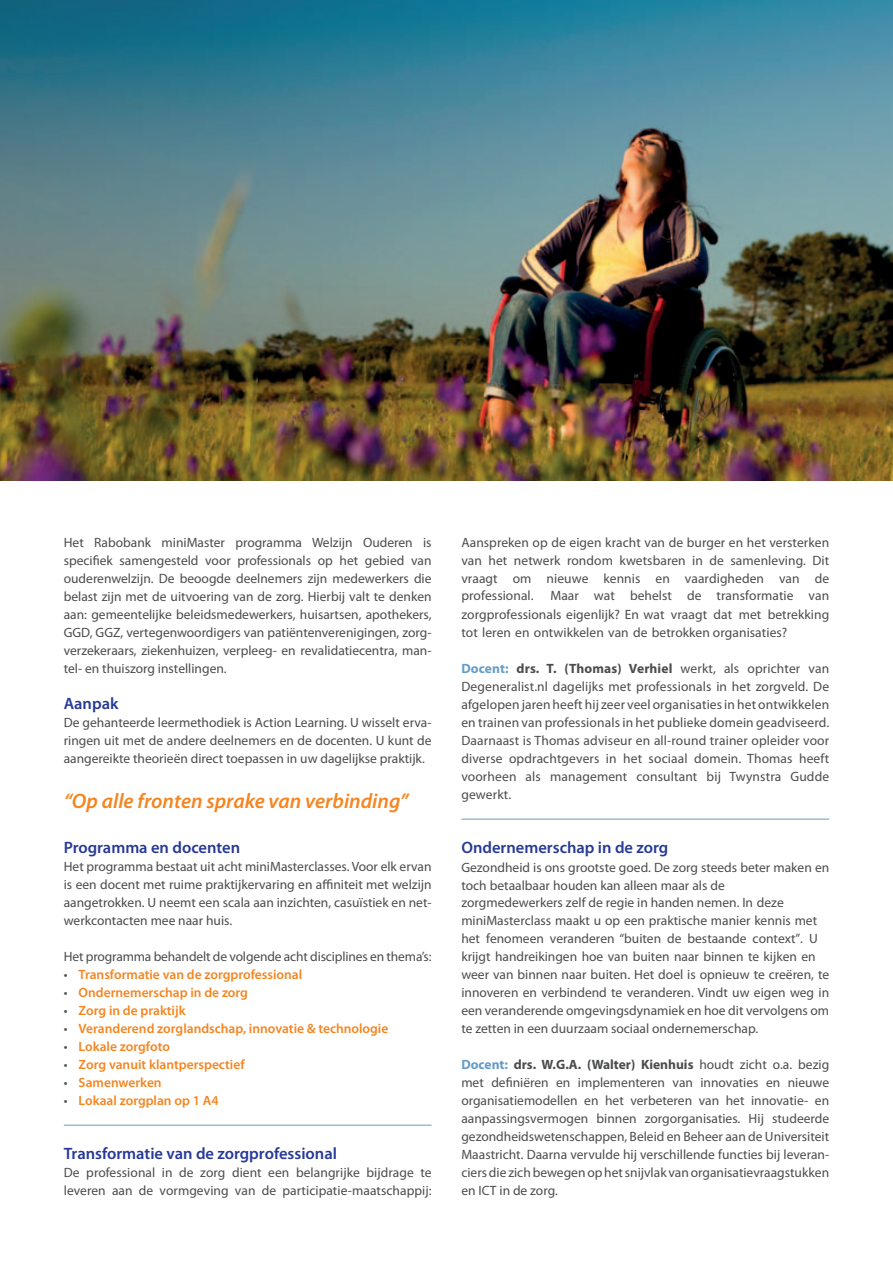
<style>
.page{position:relative;width:893px;height:1263px;background:#fff}
.page>*{position:absolute;margin:0;border:0;box-sizing:border-box;transform-origin:0 0}
.t1{font:italic 600 21px "Myriad Pro";color:#f58520}
.t2{font:600 16.5px "Myriad Pro";color:#263996}
.t3{font:13.5px/18px "Myriad Pro";color:#4b4c4d;text-align:justify}
.t4{font:600 13.5px "Myriad Pro";color:#f58520}
.s1{font-weight:400;color:#4b4c4d}
.s2{font-weight:700;color:#659cc8}
.s3{font-weight:700}
</style>
<div class="page">
<img style="left:0;top:0;width:893px;height:480px">
<hr style="left:461px;top:819px;width:368px;height:1px;background:#659cc8">
<hr style="left:64px;top:1125px;width:368px;height:1px;background:#659cc8">
<p class="t3" style="left:64px;top:533px;width:369px">Het Rabobank miniMaster programma Welzijn Ouderen is specifiek samengesteld voor professionals op het gebied van ouderenwelzijn. De beoogde deelnemers zijn medewerkers die belast zijn met de uitvoering van de zorg. Hierbij valt te denken aan: gemeentelijke beleidsmedewerkers, huisartsen, apothekers, GGD, GGZ, vertegenwoordigers van patiëntenverenigingen, zorg&shy;verzekeraars, ziekenhuizen, verpleeg- en revalidatiecentra, man&shy;tel- en thuiszorg instellingen.</p>
<p class="t2" style="left:64px;top:692px;width:56px">Aanpak</p>
<p class="t3" style="left:64px;top:713px;width:369px">De gehanteerde leermethodiek is Action Learning. U wisselt erva&shy;ringen uit met de andere deelnemers en de docenten. U kunt de aangereikte theorieën direct toepassen in uw dagelijkse praktijk.</p>
<h1 class="t1" style="left:64px;top:787px;width:346px">“Op alle fronten sprake van verbinding”</h1>
<p class="t2" style="left:64px;top:836px;width:178px">Programma en docenten</p>
<p class="t3" style="left:64px;top:857px;width:369px">Het programma bestaat uit acht miniMasterclasses. Voor elk ervan is een docent met ruime praktijkervaring en affiniteit met welzijn aangetrokken. U neemt een scala aan inzichten, casuïstiek en net&shy;werkcontacten mee naar huis.</p>
<p class="t3" style="left:64px;top:947px;width:369px">Het programma behandelt de volgende acht disciplines en thema’s:</p>
<p class="t4" style="left:64px;top:965px;width:240px"><span class="s1">•</span> Transformatie van de zorgprofessional</p>
<p class="t4" style="left:64px;top:983px;width:186px"><span class="s1">•</span> Ondernemerschap in de zorg</p>
<p class="t4" style="left:64px;top:1001px;width:123px"><span class="s1">•</span> Zorg in de praktijk</p>
<p class="t4" style="left:64px;top:1019px;width:326px"><span class="s1">•</span> Veranderend zorglandschap, innovatie &amp; technologie</p>
<p class="t4" style="left:64px;top:1037px;width:108px"><span class="s1">•</span> Lokale zorgfoto</p>
<p class="t4" style="left:64px;top:1055px;width:182px"><span class="s1">•</span> Zorg vanuit klantperspectief</p>
<p class="t4" style="left:64px;top:1073px;width:99px"><span class="s1">•</span> Samenwerken</p>
<p class="t4" style="left:64px;top:1091px;width:156px"><span class="s1">•</span> Lokaal zorgplan op 1 A4</p>
<p class="t2" style="left:64px;top:1142px;width:275px">Transformatie van de zorgprofessional</p>
<p class="t3" style="left:64px;top:1163px;width:369px">De professional in de zorg dient een belangrijke bijdrage te leveren aan de vormgeving van de participatie-maatschappij:</p>
<p class="t3" style="left:461px;top:533px;width:369px">Aanspreken op de eigen kracht van de burger en het versterken van het netwerk rondom kwetsbaren in de samenleving. Dit vraagt om nieuwe kennis en vaardigheden van de professional. Maar wat behelst de transformatie van zorgprofessionals eigenlijk? En wat vraagt dat met betrekking tot leren en ontwikkelen van de betrokken organisaties?</p>
<p class="t3" style="left:461px;top:659px;width:369px"><span class="s2">Docent:</span> <span class="s3">drs. T. (Thomas) Verhiel</span> werkt, als oprichter van Degeneralist.nl dagelijks met professionals in het zorgveld. De afgelopen jaren heeft hij zeer veel organisaties in het ontwikkelen en trainen van professionals in het publieke domein geadviseerd.<br>Daarnaast is Thomas adviseur en all-round trainer opleider voor diverse opdrachtgevers in het sociaal domein. Thomas heeft voorheen als management consultant bij Twynstra Gudde gewerkt.</p>
<p class="t2" style="left:461px;top:836px;width:208px">Ondernemerschap in de zorg</p>
<p class="t3" style="left:461px;top:858px;width:369px;text-align:left">Gezondheid is ons grootste goed. De zorg steeds beter maken en toch betaalbaar houden kan alleen maar als de zorgmedewerkers zelf de regie in handen nemen. In deze miniMasterclass maakt u op een praktische manier kennis met het fenomeen veranderen “buiten de bestaande context”. U krijgt handreikingen hoe van buiten naar binnen te kijken en weer van binnen naar buiten. Het doel is opnieuw te creëren, te innoveren en verbindend te veranderen. Vindt uw eigen weg in een veranderende omgevingsdynamiek en hoe dit vervolgens om te zetten in een duurzaam sociaal ondernemerschap.</p>
<p class="t3" style="left:461px;top:1055px;width:369px"><span class="s2">Docent:</span> <span class="s3">drs. W.G.A. (Walter) Kienhuis</span> houdt zicht o.a. bezig met definiëren en implementeren van innovaties en nieuwe organisatiemodellen en het verbeteren van het innovatie- en aanpassingsvermogen binnen zorgorganisaties. Hij studeerde gezondheidswetenschappen, Beleid en Beheer aan de Universiteit Maastricht. Daarna vervulde hij verschillende functies bij leveran&shy;ciers die zich bewegen op het snijvlak van organisatievraagstukken en ICT in de zorg.</p>
</div>
